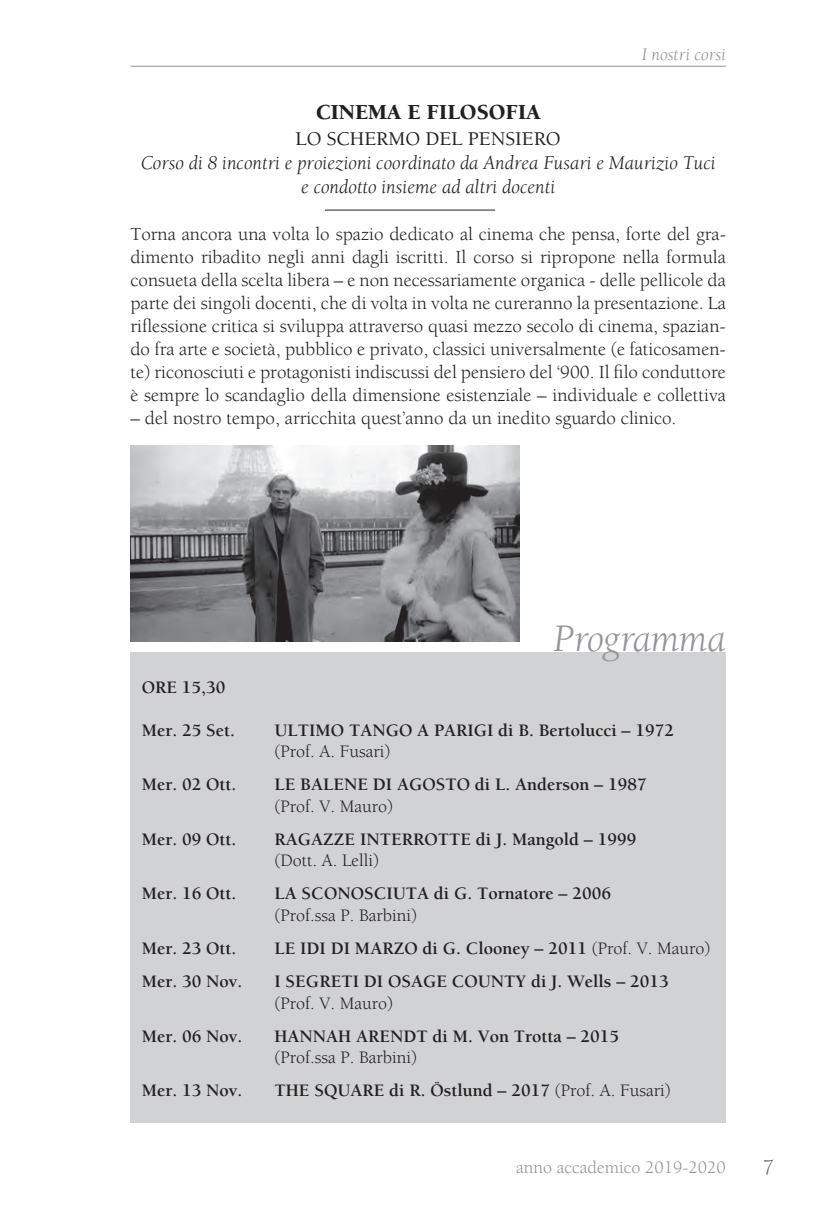
<style>
.page{position:relative;width:828px;height:1225px;background:#fff}
.page>*{position:absolute;margin:0;border:0;box-sizing:border-box;transform-origin:0 0}
.t1{font:italic 40px "Berkeley";letter-spacing:-.01em;color:#939598}
.t2{font:900 22px "Berkeley";color:#231f20}
.t3{font:22px "Berkeley";color:#6c6d70}
.t4{font:italic 20px/24px "Berkeley";color:#231f20;text-align:center}
.t5{font:500 20px "Berkeley";color:#231f20}
.t6{font:19px/23px "Berkeley";color:#231f20;text-align:justify}
.t7{font:700 18px "Berkeley";color:#231f20}
.t8{font:18px "Berkeley";color:#231f20}
.t9{font:18px "Berkeley";color:#939598}
.t10{font:italic 18px "Berkeley";letter-spacing:.005em;color:#939598}
.s1{font-weight:400}
</style>
<div class="page">
<hr style="left:130px;top:66px;width:596px;height:1px;background:#939598">
<div style="left:130px;top:652px;width:596px;height:471px;background:#d1d2d4"></div>
<img style="left:130px;top:445px;width:389px;height:196px">
<hr style="left:325px;top:210px;width:170px;height:1px;background:#231f20">
<p class="t10" style="left:642px;top:45px;width:86px">I nostri corsi</p>
<p class="t2" style="left:316px;top:100px;width:226px">CINEMA E FILOSOFIA</p>
<p class="t5" style="left:295px;top:128px;width:267px">LO SCHERMO DEL PENSIERO</p>
<p class="t4" style="left:141px;top:151px;width:576px">Corso di 8 incontri e proiezioni coordinato da Andrea Fusari e Maurizio Tuci e condotto insieme ad altri docenti</p>
<p class="t6" style="left:130px;top:223px;width:597px">Torna ancora una volta lo spazio dedicato al cinema che pensa, forte del gra&shy;dimento ribadito negli anni dagli iscritti. Il corso si ripropone nella formula consueta della scelta libera – e non necessariamente organica - delle pellicole da parte dei singoli docenti, che di volta in volta ne cureranno la presentazione. La riflessione critica si sviluppa attraverso quasi mezzo secolo di cinema, spazian&shy;do fra arte e società, pubblico e privato, classici universalmente (e faticosamen&shy;te) riconosciuti e protagonisti indiscussi del pensiero del ‘900. Il filo conduttore è sempre lo scandaglio della dimensione esistenziale – individuale e collettiva</p>
<p class="t6" style="left:130px;top:407px;width:547px">– del nostro tempo, arricchita quest’anno da un inedito sguardo clinico.</p>
<h1 class="t1" style="left:553px;top:618px;width:174px">Programma</h1>
<p class="t7" style="left:142px;top:677px;width:85px">ORE 15,30</p>
<p class="t7" style="left:142px;top:720px;width:95px">Mer. 25 Set.</p>
<p class="t7" style="left:274px;top:720px;width:401px">ULTIMO TANGO A PARIGI di B. Bertolucci – 1972</p>
<p class="t8" style="left:274px;top:742px;width:117px">(Prof. A. Fusari)</p>
<p class="t7" style="left:142px;top:775px;width:96px">Mer. 02 Ott.</p>
<p class="t7" style="left:274px;top:775px;width:374px">LE BALENE DI AGOSTO di L. Anderson – 1987</p>
<p class="t8" style="left:274px;top:797px;width:120px">(Prof. V. Mauro)</p>
<p class="t7" style="left:142px;top:829px;width:96px">Mer. 09 Ott.</p>
<p class="t7" style="left:274px;top:829px;width:363px">RAGAZZE INTERROTTE di J. Mangold – 1999</p>
<p class="t8" style="left:274px;top:851px;width:106px">(Dott. A. Lelli)</p>
<p class="t7" style="left:142px;top:884px;width:96px">Mer. 16 Ott.</p>
<p class="t7" style="left:274px;top:884px;width:338px">LA SCONOSCIUTA di G. Tornatore – 2006</p>
<p class="t8" style="left:274px;top:906px;width:144px">(Prof.ssa P. Barbini)</p>
<p class="t7" style="left:142px;top:938px;width:96px">Mer. 23 Ott.</p>
<p class="t7" style="left:274px;top:938px;width:437px">LE IDI DI MARZO di G. Clooney – 2011 <span class="s1">(Prof. V. Mauro)</span></p>
<p class="t7" style="left:142px;top:971px;width:102px">Mer. 30 Nov.</p>
<p class="t7" style="left:274px;top:971px;width:396px">I SEGRETI DI OSAGE COUNTY di J. Wells – 2013</p>
<p class="t8" style="left:274px;top:993px;width:120px">(Prof. V. Mauro)</p>
<p class="t7" style="left:142px;top:1026px;width:102px">Mer. 06 Nov.</p>
<p class="t7" style="left:274px;top:1026px;width:346px">HANNAH ARENDT di M. Von Trotta – 2015</p>
<p class="t8" style="left:274px;top:1048px;width:144px">(Prof.ssa P. Barbini)</p>
<p class="t7" style="left:142px;top:1080px;width:102px">Mer. 13 Nov.</p>
<p class="t7" style="left:274px;top:1080px;width:398px">THE SQUARE di R. Östlund – 2017 <span class="s1">(Prof. A. Fusari)</span></p>
<p class="t9" style="left:516px;top:1158px;width:211px">anno accademico 2019-2020</p>
<p class="t3" style="left:762px;top:1155px;width:13px">7</p>
</div>
